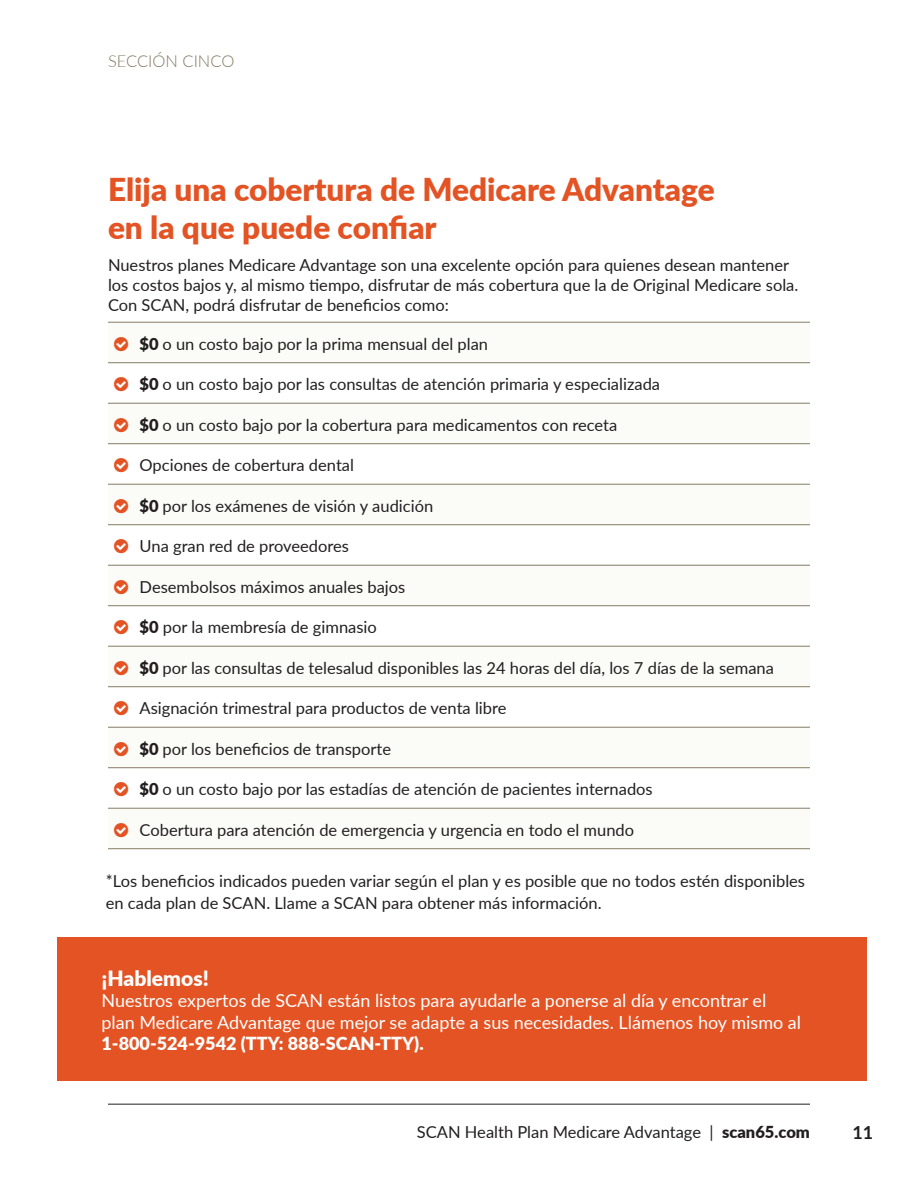
<style>
.page{position:relative;width:918px;height:1188px;background:#fff}
.page>*{position:absolute;margin:0;border:0;box-sizing:border-box;transform-origin:0 0}
.t1{font:900 31.5px/37.8px "Lato";color:#e35324}
.t2{font:900 21px "Lato";color:#fff}
.t3{font:18px/21.6px "Lato";color:#fff}
.t4{font:700 18px "Lato";color:#231f20}
.t5{font:16.5px/19.8px "Lato";color:#231f20}
.t6{font:300 16.5px "Lato";color:#857a64}
.s1{font-weight:900}
</style>
<div class="page">
<hr style="left:108px;top:1104px;width:702px;height:1px;background:#231f20">
<div style="left:57px;top:937px;width:810px;height:144px;background:#e35324"></div>
<svg style="left:108px;top:363px;width:702px;height:445px"></svg>
<hr style="left:108px;top:322px;width:702px;height:1px;background:#857a64">
<hr style="left:108px;top:362px;width:702px;height:1px;background:#857a64">
<hr style="left:108px;top:403px;width:702px;height:1px;background:#857a64">
<hr style="left:108px;top:443px;width:702px;height:1px;background:#857a64">
<hr style="left:108px;top:484px;width:702px;height:1px;background:#857a64">
<hr style="left:108px;top:524px;width:702px;height:1px;background:#857a64">
<hr style="left:108px;top:565px;width:702px;height:1px;background:#857a64">
<hr style="left:108px;top:605px;width:702px;height:1px;background:#857a64">
<hr style="left:108px;top:646px;width:702px;height:1px;background:#857a64">
<hr style="left:108px;top:686px;width:702px;height:1px;background:#857a64">
<hr style="left:108px;top:727px;width:702px;height:1px;background:#857a64">
<hr style="left:108px;top:767px;width:702px;height:1px;background:#857a64">
<hr style="left:108px;top:808px;width:702px;height:1px;background:#857a64">
<hr style="left:108px;top:848px;width:702px;height:1px;background:#857a64">
<svg style="left:114px;top:377px;width:14px;height:14px"></svg>
<svg style="left:114px;top:417px;width:14px;height:15px"></svg>
<svg style="left:114px;top:458px;width:14px;height:14px"></svg>
<svg style="left:114px;top:498px;width:14px;height:15px"></svg>
<svg style="left:114px;top:539px;width:14px;height:14px"></svg>
<svg style="left:114px;top:579px;width:14px;height:15px"></svg>
<svg style="left:114px;top:620px;width:14px;height:14px"></svg>
<svg style="left:114px;top:660px;width:14px;height:15px"></svg>
<svg style="left:114px;top:701px;width:14px;height:14px"></svg>
<svg style="left:114px;top:741px;width:14px;height:15px"></svg>
<svg style="left:114px;top:782px;width:14px;height:14px"></svg>
<p class="t6" style="left:108px;top:50px;width:128px">SECCIÓN CINCO</p>
<p class="t1" style="left:108px;top:169px;width:608px">Elija una cobertura de Medicare Advantage en la que puede confiar</p>
<p class="t5" style="left:108px;top:255px;width:692px">Nuestros planes Medicare Advantage son una excelente opción para quienes desean mantener los costos bajos y, al mismo tiempo, disfrutar de más cobertura que la de Original Medicare sola.<br>Con SCAN, podrá disfrutar de beneficios como:</p>
<p class="t5" style="left:140px;top:333px;width:350px"><span class="s1">$0</span> o un costo bajo por la prima mensual del plan</p>
<p class="t5" style="left:140px;top:373px;width:522px"><span class="s1">$0</span> o un costo bajo por las consultas de atención primaria y especializada</p>
<p class="t5" style="left:140px;top:414px;width:479px"><span class="s1">$0</span> o un costo bajo por la cobertura para medicamentos con receta</p>
<p class="t5" style="left:140px;top:454px;width:216px">Opciones de cobertura dental</p>
<p class="t5" style="left:140px;top:495px;width:295px"><span class="s1">$0</span> por los exámenes de visión y audición</p>
<p class="t5" style="left:140px;top:535px;width:211px">Una gran red de proveedores</p>
<p class="t5" style="left:140px;top:576px;width:267px">Desembolsos máximos anuales bajos</p>
<p class="t5" style="left:140px;top:616px;width:239px"><span class="s1">$0</span> por la membresía de gimnasio</p>
<p class="t5" style="left:140px;top:657px;width:636px"><span class="s1">$0</span> por las consultas de telesalud disponibles las 24 horas del día, los 7 días de la semana</p>
<p class="t5" style="left:140px;top:697px;width:368px">Asignación trimestral para productos de venta libre</p>
<p class="t5" style="left:140px;top:738px;width:253px"><span class="s1">$0</span> por los beneficios de transporte</p>
<p class="t5" style="left:140px;top:778px;width:515px"><span class="s1">$0</span> o un costo bajo por las estadías de atención de pacientes internados</p>
<p class="t5" style="left:140px;top:819px;width:496px">Cobertura para atención de emergencia y urgencia en todo el mundo</p>
<p class="t5" style="left:106px;top:870px;width:701px;line-height:21.6px">*Los beneficios indicados pueden variar según el plan y es posible que no todos estén disponibles en cada plan de SCAN. Llame a SCAN para obtener más información.</p>
<p class="t2" style="left:102px;top:962px;width:109px">¡Hablemos!</p>
<p class="t3" style="left:102px;top:989px;width:701px">Nuestros expertos de SCAN están listos para ayudarle a ponerse al día y encontrar el plan Medicare Advantage que mejor se adapte a sus necesidades. Llámenos hoy mismo al<br><span class="s1">1-800-524-9542 (TTY: 888-SCAN-TTY).</span></p>
<p class="t5" style="left:417px;top:1122px;width:395px">SCAN Health Plan Medicare Advantage | <span class="s1">scan65.com</span></p>
<p class="t4" style="left:852px;top:1120px;width:22px">11</p>
</div>
